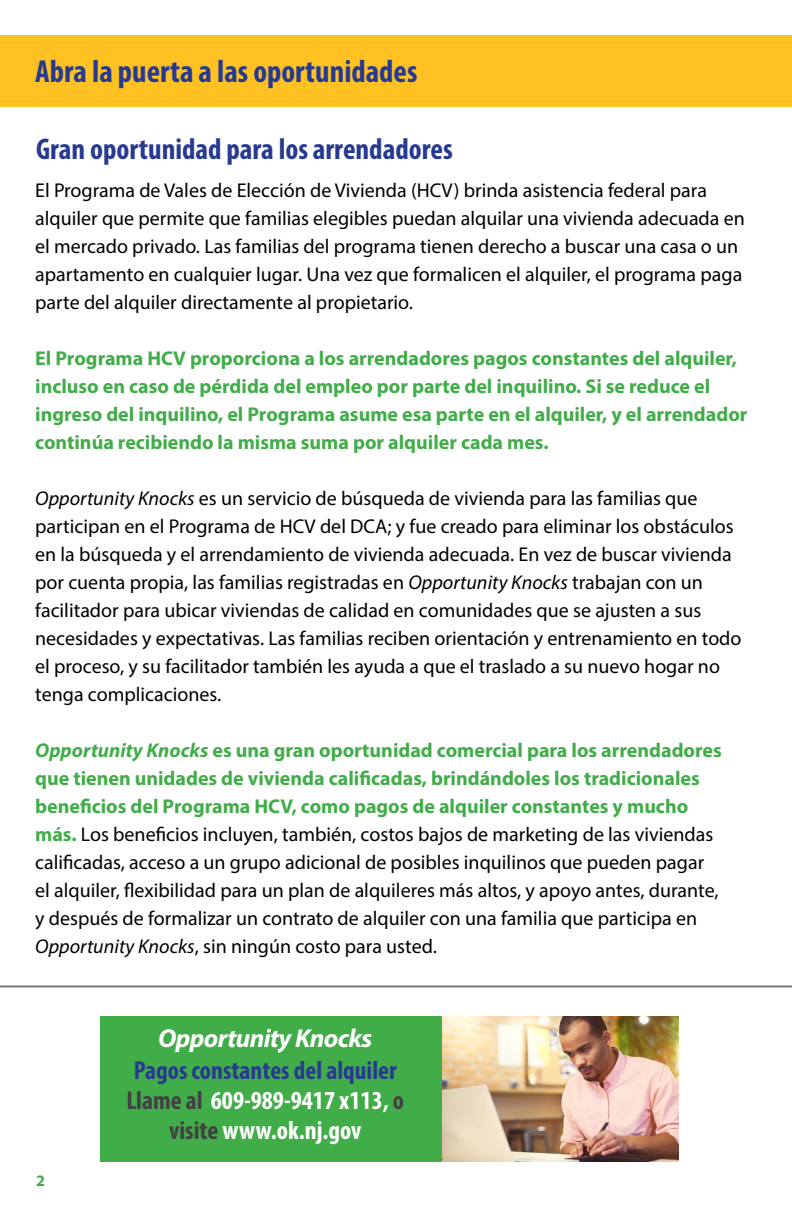
<style>
.page{position:relative;width:792px;height:1224px;background:#fff}
.page>*{position:absolute;margin:0;border:0;box-sizing:border-box;transform-origin:0 0}
.t1{font:700 condensed 32px "Myriad Pro";color:#273a91}
.t2{font:700 condensed 30px "Myriad Pro";color:#273a91}
.t3{font:700 condensed 26px/30px "Myriad Pro";color:#fff;text-align:center}
.t4{font:italic 700 26px "Myriad Pro";letter-spacing:-.025em;color:#fff}
.t5{font:20px/28px "Myriad Pro";color:#000}
.t6{font:700 20px/28px "Myriad Pro";color:#41ad49}
.t7{font:700 16px "Myriad Pro";color:#41ad49}
.s1{font-style:italic}
.s2{font-weight:700;font-style:italic;color:#41ad49}
.s3{font-weight:700;color:#41ad49}
.s4{color:#273a91}
.s5{color:#414042}
</style>
<div class="page">
<img style="left:442px;top:1016px;width:236px;height:146px">
<div style="left:0;top:35px;width:792px;height:72px;background:#ffc222"></div>
<hr style="left:0;top:985px;width:792px;height:2px;background:#77787b">
<div style="left:100px;top:1016px;width:342px;height:146px;background:#41ad49"></div>
<h1 class="t1" style="left:35px;top:52px;width:384px">Abra la puerta a las oportunidades</h1>
<h2 class="t2" style="left:36px;top:130px;width:418px">Gran oportunidad para los arrendadores</h2>
<p class="t5" style="left:35px;top:176px;width:711px">El Programa de Vales de Elección de Vivienda (HCV) brinda asistencia federal para alquiler que permite que familias elegibles puedan alquilar una vivienda adecuada en el mercado privado. Las familias del programa tienen derecho a buscar una casa o un apartamento en cualquier lugar. Una vez que formalicen el alquiler, el programa paga parte del alquiler directamente al propietario.</p>
<p class="t6" style="left:35px;top:343px;width:714px">El Programa HCV proporciona a los arrendadores pagos constantes del alquiler, incluso en caso de pérdida del empleo por parte del inquilino. Si se reduce el ingreso del inquilino, el Programa asume esa parte en el alquiler, y el arrendador continúa recibiendo la misma suma por alquiler cada mes.</p>
<p class="t5" style="left:35px;top:484px;width:708px"><span class="s1">Opportunity Knocks</span> es un servicio de búsqueda de vivienda para las familias que participan en el Programa de HCV del DCA; y fue creado para eliminar los obstáculos en la búsqueda y el arrendamiento de vivienda adecuada. En vez de buscar vivienda por cuenta propia, las familias registradas en <span class="s1">Opportunity Knocks</span> trabajan con un facilitador para ubicar viviendas de calidad en comunidades que se ajusten a sus necesidades y expectativas. Las familias reciben orientación y entrenamiento en todo el proceso, y su facilitador también les ayuda a que el traslado a su nuevo hogar no tenga complicaciones.</p>
<p class="t5" style="left:35px;top:736px;width:688px"><span class="s2">Opportunity Knocks</span> <span class="s3">es una gran oportunidad comercial para los arrendadores que tienen unidades de vivienda calificadas, brindándoles los tradicionales beneficios del Programa HCV, como pagos de alquiler constantes y mucho más.</span> Los beneficios incluyen, también, costos bajos de marketing de las viviendas calificadas, acceso a un grupo adicional de posibles inquilinos que pueden pagar el alquiler, flexibilidad para un plan de alquileres más altos, y apoyo antes, durante, y después de formalizar un contrato de alquiler con una familia que participa en <span class="s1">Opportunity Knocks</span>, sin ningún costo para usted.</p>
<p class="t7" style="left:36px;top:1171px;width:10px">2</p>
<h3 class="t4" style="left:158px;top:1022px;width:216px">Opportunity Knocks</h3>
<h3 class="t3" style="left:126px;top:1055px;width:279px"><span class="s4">Pagos constantes del alquiler<br></span><span class="s5">Llame al</span> 609-989-9417 x113, <span class="s5">o visite</span> www.ok.nj.gov</h3>
</div>
